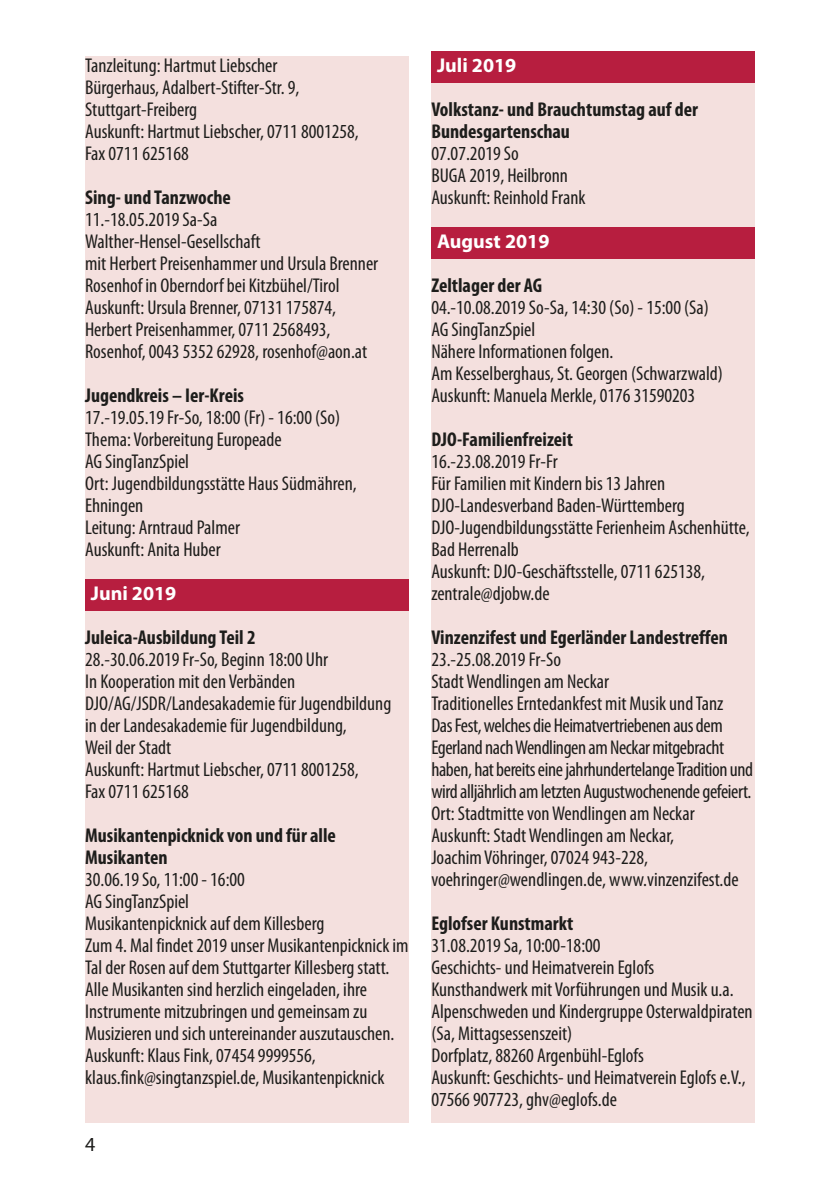
<style>
.page{position:relative;width:840px;height:1191px;background:#fff}
.page>*{position:absolute;margin:0;border:0;box-sizing:border-box;transform-origin:0 0}
.t1{font:condensed 20px/22px "Myriad Pro";color:#1d1d1b}
.t2{font:700 condensed 20px/22px "Myriad Pro";color:#1d1d1b}
.t3{font:700 20px "Myriad Pro";color:#fff}
.t4{font:20px "Myriad Pro";color:#1d1d1b}
</style>
<div class="page">
<div style="left:431px;top:57px;width:323px;height:1066px;background:#f4e0de"></div>
<div style="left:431px;top:51px;width:323px;height:31px;background:#b71e3f"></div>
<div style="left:431px;top:227px;width:323px;height:31px;background:#b71e3f"></div>
<div style="left:85px;top:57px;width:323px;height:1066px;background:#f4e0de"></div>
<div style="left:85px;top:579px;width:323px;height:31px;background:#b71e3f"></div>
<p class="t1" style="left:85px;top:54px;width:275px">Tanzleitung: Hartmut Liebscher<br>Bürgerhaus, Adalbert-Stifter-Str. 9,<br>Stuttgart-Freiberg<br>Auskunft: Hartmut Liebscher, 0711 8001258,<br>Fax 0711 625168</p>
<p class="t2" style="left:85px;top:186px;width:147px">Sing- und Tanzwoche</p>
<p class="t1" style="left:85px;top:208px;width:294px">11.-18.05.2019 Sa-Sa Walther-Hensel-Gesellschaft<br>mit Herbert Preisenhammer und Ursula Brenner Rosenhof in Oberndorf bei Kitzbühel/Tirol Auskunft: Ursula Brenner, 07131 175874, Herbert Preisenhammer, 0711 2568493, Rosenhof, 0043 5352 62928, rosenhof@aon.at</p>
<p class="t2" style="left:85px;top:384px;width:160px">Jugendkreis – Ier-Kreis</p>
<p class="t1" style="left:85px;top:406px;width:273px">17.-19.05.19 Fr-So, 18:00 (Fr) - 16:00 (So)<br>Thema: Vorbereitung Europeade<br>AG SingTanzSpiel<br>Ort: Jugendbildungsstätte Haus Südmähren,<br>Ehningen<br>Leitung: Arntraud Palmer<br>Auskunft: Anita Huber</p>
<p class="t3" style="left:91px;top:580px;width:87px">Juni 2019</p>
<p class="t2" style="left:85px;top:626px;width:172px">Juleica-Ausbildung Teil 2</p>
<p class="t1" style="left:85px;top:648px;width:307px">28.-30.06.2019 Fr-So, Beginn 18:00 Uhr<br>In Kooperation mit den Verbänden DJO/AG/JSDR/Landesakademie für Jugendbildung in der Landesakademie für Jugendbildung,<br>Weil der Stadt<br>Auskunft: Hartmut Liebscher, 0711 8001258,<br>Fax 0711 625168</p>
<p class="t2" style="left:85px;top:824px;width:252px">Musikantenpicknick von und für alle<br>Musikanten</p>
<p class="t1" style="left:85px;top:868px;width:325px">30.06.19 So, 11:00 - 16:00<br>AG SingTanzSpiel<br>Musikantenpicknick auf dem Killesberg<br>Zum 4. Mal findet 2019 unser Musikantenpicknick im Tal der Rosen auf dem Stuttgarter Killesberg statt.<br>Alle Musikanten sind herzlich eingeladen, ihre Instrumente mitzubringen und gemeinsam zu Musizieren und sich untereinander auszutauschen.<br>Auskunft: Klaus Fink, 07454 9999556, klaus.fink@singtanzspiel.de, Musikantenpicknick</p>
<p class="t4" style="left:85px;top:1133px;width:12px">4</p>
<p class="t3" style="left:437px;top:52px;width:81px">Juli 2019</p>
<p class="t2" style="left:431px;top:98px;width:268px">Volkstanz- und Brauchtumstag auf der<br>Bundesgartenschau</p>
<p class="t1" style="left:431px;top:142px;width:156px">07.07.2019 So<br>BUGA 2019, Heilbronn<br>Auskunft: Reinhold Frank</p>
<p class="t3" style="left:437px;top:228px;width:114px">August 2019</p>
<p class="t2" style="left:431px;top:274px;width:112px">Zeltlager der AG</p>
<p class="t1" style="left:431px;top:296px;width:293px">04.-10.08.2019 So-Sa, 14:30 (So) - 15:00 (Sa)<br>AG SingTanzSpiel<br>Nähere Informationen folgen.<br>Am Kesselberghaus, St. Georgen (Schwarzwald)<br>Auskunft: Manuela Merkle, 0176 31590203</p>
<p class="t2" style="left:431px;top:428px;width:143px">DJO-Familienfreizeit</p>
<p class="t1" style="left:431px;top:450px;width:320px">16.-23.08.2019 Fr-Fr<br>Für Familien mit Kindern bis 13 Jahren DJO-Landesverband Baden-Württemberg DJO-Jugendbildungsstätte Ferienheim Aschenhütte, Bad Herrenalb<br>Auskunft: DJO-Geschäftsstelle, 0711 625138, zentrale@djobw.de</p>
<p class="t2" style="left:431px;top:626px;width:298px">Vinzenzifest und Egerländer Landestreffen</p>
<p class="t1" style="left:431px;top:648px;width:323px">23.-25.08.2019 Fr-So<br>Stadt Wendlingen am Neckar<br>Traditionelles Erntedankfest mit Musik und Tanz<br>Das Fest, welches die Heimatvertriebenen aus dem Egerland nach Wendlingen am Neckar mitgebracht haben, hat bereits eine jahrhundertelange Tradition und wird alljährlich am letzten Augustwochenende gefeiert.<br>Ort: Stadtmitte von Wendlingen am Neckar Auskunft: Stadt Wendlingen am Neckar,<br>Joachim Vöhringer, 07024 943-228, voehringer@wendlingen.de, www.vinzenzifest.de</p>
<p class="t2" style="left:431px;top:912px;width:143px">Eglofser Kunstmarkt</p>
<p class="t1" style="left:431px;top:934px;width:322px">31.08.2019 Sa, 10:00-18:00<br>Geschichts- und Heimatverein Eglofs Kunsthandwerk mit Vorführungen und Musik u.a.<br>Alpenschweden und Kindergruppe Osterwaldpiraten (Sa, Mittagsessenszeit)<br>Dorfplatz, 88260 Argenbühl-Eglofs<br>Auskunft: Geschichts- und Heimatverein Eglofs e.V., 07566 907723, ghv@eglofs.de</p>
</div>
